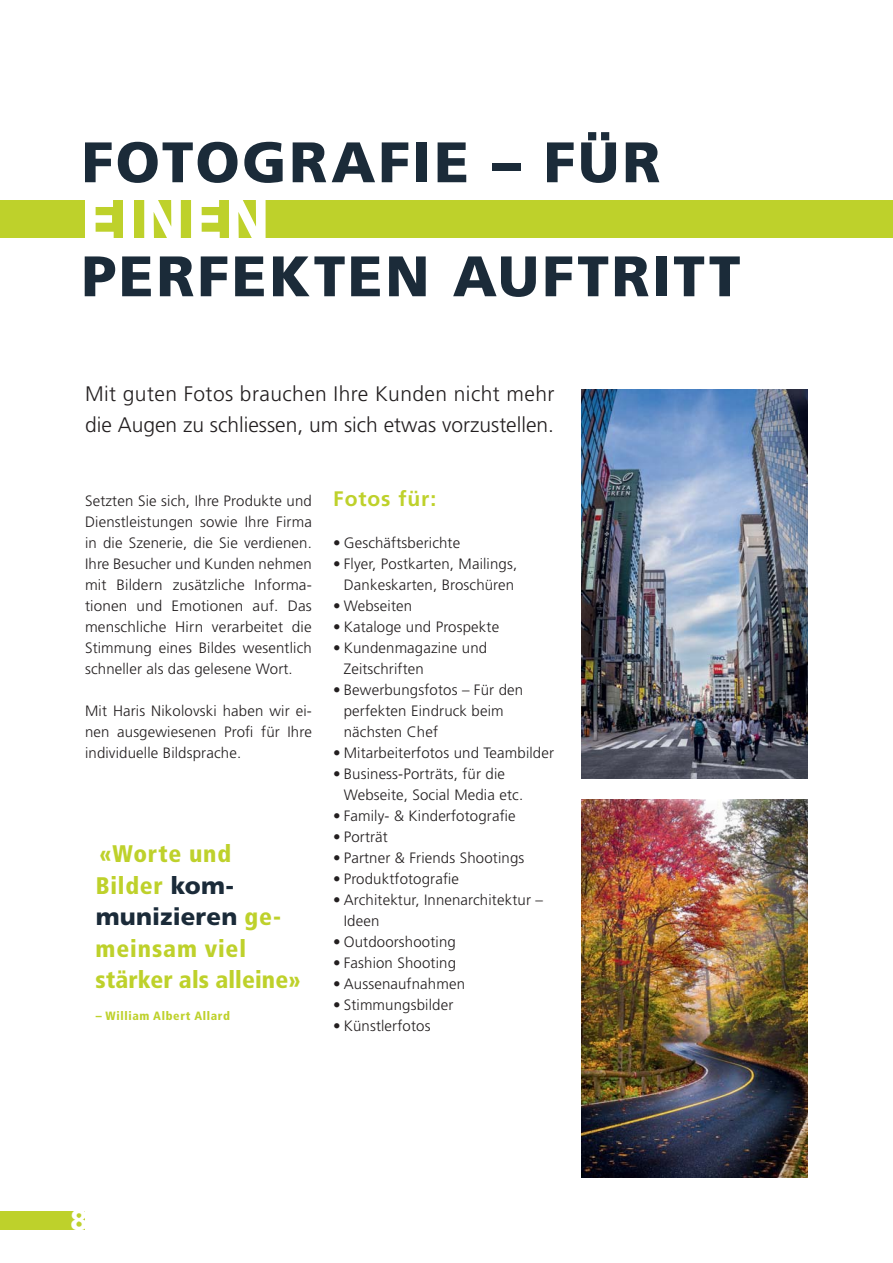
<style>
.page{position:relative;width:893px;height:1263px;background:#fff}
.page>*{position:absolute;margin:0;border:0;box-sizing:border-box;transform-origin:0 0}
.t1{font:900 57px "Frutiger LT Std";letter-spacing:.05em;color:#1b2b39}
.t2{font:900 57px "Frutiger LT Std";letter-spacing:.045em;color:#fff}
.t3{font:900 28.5px "Frutiger LT Std";color:#fff}
.t4{font:900 condensed 24px/31.5px "Frutiger LT Std";letter-spacing:.03em;color:#bed12b}
.t5{font:300 21px/31.5px "Frutiger LT Std";color:#231f20}
.t6{font:700 21px "Frutiger LT Com";letter-spacing:.045em;color:#bed12b}
.t7{font:300 15px/21px "Frutiger LT Std";letter-spacing:.01em;color:#231f20}
.t8{font:900 condensed 12px "Frutiger LT Std";letter-spacing:.055em;color:#bed12b}
.s1{font-stretch:normal;color:#1b2b39}
</style>
<div class="page">
<div style="left:0;top:1211px;width:85px;height:18px;background:#bed12b"></div>
<div style="left:0;top:201px;width:893px;height:37px;background:#bed12b"></div>
<img style="left:581px;top:390px;width:227px;height:389px">
<img style="left:581px;top:800px;width:227px;height:378px">
<h1 class="t1" style="left:82px;top:135px;width:580px">FOTOGRAFIE – FÜR</h1>
<h1 class="t2" style="left:82px;top:192px;width:189px">EINEN</h1>
<h1 class="t1" style="left:82px;top:249px;width:660px">PERFEKTEN AUFTRITT</h1>
<h3 class="t5" style="left:85px;top:379px;width:471px">Mit guten Fotos brauchen Ihre Kunden nicht mehr die Augen zu schliessen, um sich etwas vorzustellen.</h3>
<p class="t7" style="left:85px;top:491px;width:228px;text-align:justify">Setzten Sie sich, Ihre Produkte und Dienstleistungen sowie Ihre Firma in die Szenerie, die Sie verdienen.<br>Ihre Besucher und Kunden nehmen mit Bildern zusätzliche Informa&shy;tionen und Emotionen auf. Das mensch liche Hirn verarbeitet die Stimmung eines Bildes wesentlich schneller als das gelesene Wort.</p>
<p class="t7" style="left:85px;top:701px;width:228px;text-align:justify">Mit Haris Nikolovski haben wir ei&shy;nen ausgewiesenen Profi für Ihre individuelle Bildsprache.</p>
<h3 class="t4" style="left:96px;top:839px;width:206px">«Worte und<br>Bilder <span class="s1">kom&shy;munizieren</span> ge&shy;meinsam viel stärker als alleine»</h3>
<p class="t8" style="left:96px;top:1010px;width:136px">– William Albert Allard</p>
<h3 class="t6" style="left:333px;top:490px;width:105px">Fotos für:</h3>
<p class="t7" style="left:333px;top:533px;width:129px">• Geschäftsberichte</p>
<p class="t7" style="left:333px;top:554px;width:186px;text-align:center">• Flyer, Postkarten, Mailings,<br>Dankeskarten, Broschüren</p>
<p class="t7" style="left:333px;top:596px;width:81px">• Webseiten</p>
<p class="t7" style="left:333px;top:617px;width:168px">• Kataloge und Prospekte</p>
<p class="t7" style="left:344px;top:638px;width:145px;text-indent:-11px">• Kundenmagazine und<br>Zeitschriften</p>
<p class="t7" style="left:344px;top:680px;width:181px;text-indent:-11px">• Bewerbungsfotos – Für den perfekten Eindruck beim nächsten Chef</p>
<p class="t7" style="left:333px;top:743px;width:222px">• Mitarbeiterfotos und Teambilder</p>
<p class="t7" style="left:344px;top:764px;width:181px;text-indent:-11px">• Business-Porträts, für die<br>Webseite, Social Media etc.</p>
<p class="t7" style="left:333px;top:806px;width:184px">• Family- &amp; Kinderfotografie</p>
<p class="t7" style="left:333px;top:827px;width:56px">• Porträt</p>
<p class="t7" style="left:333px;top:848px;width:193px">• Partner &amp; Friends Shootings</p>
<p class="t7" style="left:333px;top:869px;width:127px">• Produktfotografie</p>
<p class="t7" style="left:344px;top:890px;width:201px;text-indent:-11px">• Architektur, Innenarchitektur –<br>Ideen</p>
<p class="t7" style="left:333px;top:932px;width:124px">• Outdoorshooting</p>
<p class="t7" style="left:333px;top:953px;width:124px">• Fashion Shooting</p>
<p class="t7" style="left:333px;top:974px;width:133px">• Aussenaufnahmen</p>
<p class="t7" style="left:333px;top:995px;width:122px">• Stimmungsbilder</p>
<p class="t7" style="left:333px;top:1016px;width:99px">• Künstlerfotos</p>
<h2 class="t3" style="left:70px;top:1207px;width:19px">8</h2>
</div>
